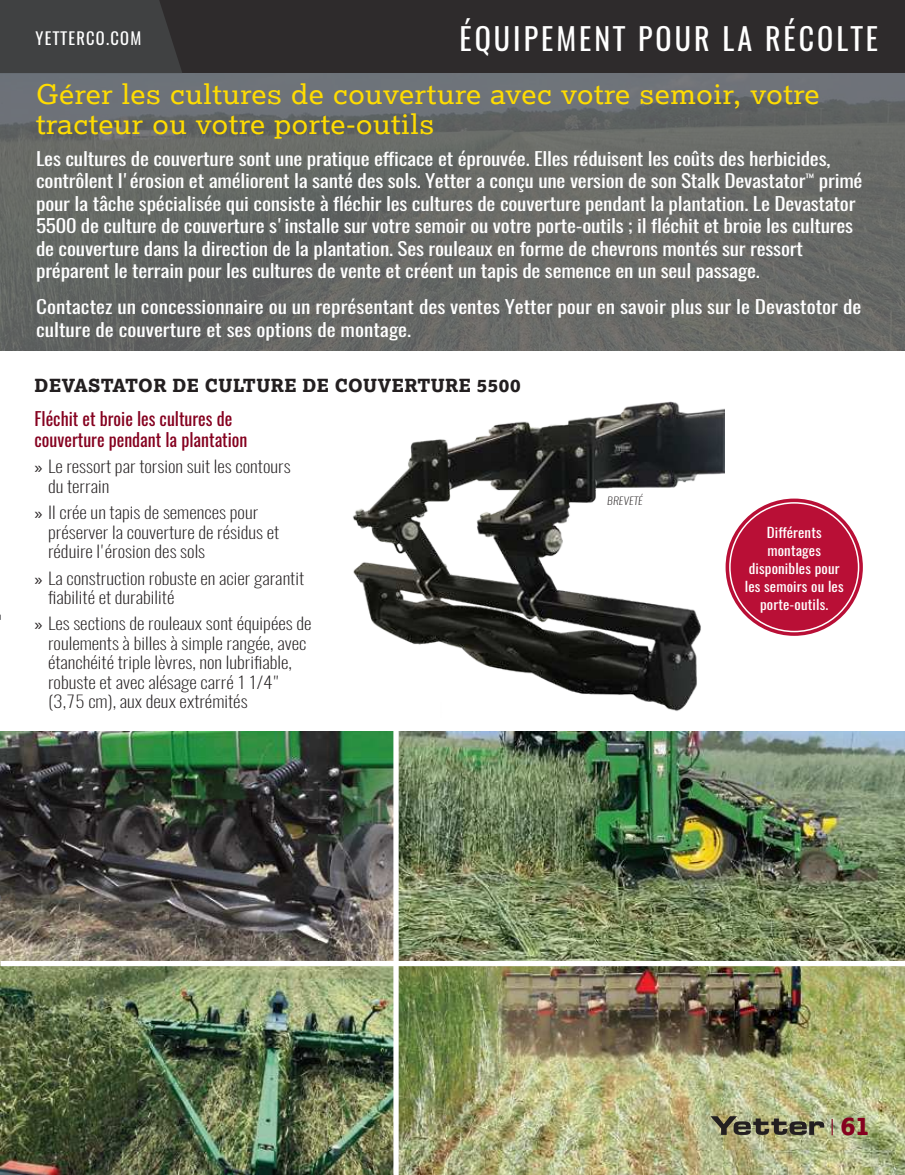
<style>
.page{position:relative;width:905px;height:1175px;background:#fff}
.page>*{position:absolute;margin:0;border:0;box-sizing:border-box;transform-origin:0 0}
.t1{font:30px "Oswald";letter-spacing:.1em;color:#fff}
._2020_Main_Page_text{font:27px/30px "Lexia";letter-spacing:.02em;color:#ffdc01;scale:1.1 1}
.t2{font:800 25.5px "Lexia";color:#85011f}
._2020_main_page_body{font:18px/22.5px "Oswald";letter-spacing:-.01em;color:#fff;scale:1.18 1}
._2020_product_taglin{font:18px/21.6px "Oswald";color:#85011f}
._2020_product_name_h{font:800 18px "Lexia";letter-spacing:.025em;color:#231f20}
.t3{font:200 16.5px/19.5px "Oswald";color:#231f20;scale:1.18 1}
.t4{font:16.5px "Oswald";letter-spacing:.075em;color:#fff}
._2018_caption_-_phot{font:13.5px/18px "Oswald";letter-spacing:.01em;color:#fff;text-align:center;scale:1.11 1}
._2018_patented{font:italic 200 10.35px "Oswald";letter-spacing:.01em;color:#231f20;scale:1.1 1}
.s1{font-family:"Myriad Pro";font-weight:400}
.s2{font-weight:300;font-size:21px}
</style>
<div class="page">
<img style="left:0;top:966px;width:393px;height:208px">
<svg style="left:0;top:73px;width:904px;height:277px;background:#676968"></svg>
<img style="left:0;top:731px;width:904px;height:230px">
<img style="left:398px;top:966px;width:506px;height:208px">
<img style="left:0;top:617px;width:1px;height:281px">
<img style="left:353px;top:402px;width:371px;height:309px">
<svg style="left:725px;top:498px;width:137px;height:138px;background:#ca4c69"></svg>
<div style="left:729px;top:503px;width:129px;height:128px;background:#b90f36;border-radius:50%"></div>
<div style="left:393px;top:727px;width:5px;height:447px;background:#fff"></div>
<div style="left:0;top:0;width:904px;height:73px;background:#2e2b2c"></div>
<div style="left:0;top:0;width:182px;height:73px;background:#404142"></div>
<svg style="left:710px;top:1116px;width:114px;height:18px;background:#77765a"></svg>
<p class="t4" style="left:36px;top:27px;width:107px">YETTERCO.COM</p>
<h1 class="t1" style="left:459px;top:18px;width:420px">ÉQUIPEMENT POUR LA RÉCOLTE</h1>
<p class="_2020_Main_Page_text" style="left:36px;top:79px;width:713px">Gérer les cultures de couverture avec votre semoir, votre tracteur ou votre porte-outils</p>
<p class="_2020_main_page_body" style="left:36px;top:147px;width:702px">Les cultures de couverture sont une pratique efficace et éprouvée. Elles réduisent les coûts des herbicides, contrôlent l'érosion et améliorent la santé des sols. Yetter a conçu une version de son Stalk Devastator<sup>™</sup> primé pour la tâche spécialisée qui consiste à fléchir les cultures de couverture pendant la plantation. Le Devastator 5500 de culture de couverture s'installe sur votre semoir ou votre porte-outils ; il fléchit et broie les cultures de couverture dans la direction de la plantation. Ses rouleaux en forme de chevrons montés sur ressort préparent le terrain pour les cultures de vente et créent un tapis de semence en un seul passage.</p>
<p class="_2020_main_page_body" style="left:36px;top:296px;width:700px">Contactez un concessionnaire ou un représentant des ventes Yetter pour en savoir plus sur le Devastotor de culture de couverture et ses options de montage.</p>
<p class="_2020_product_name_h" style="left:35px;top:374px;width:487px">DEVASTATOR DE CULTURE DE COUVERTURE 5500</p>
<p class="_2020_product_taglin" style="left:35px;top:407px;width:214px">Fléchit et broie les cultures de couverture pendant la plantation</p>
<p class="t3" style="left:48px;top:457px;width:207px;text-indent:-14px"><span class="s1">»</span> Le ressort par torsion suit les contours du terrain</p>
<p class="t3" style="left:48px;top:503px;width:197px;text-indent:-14px"><span class="s1">»</span> Il crée un tapis de semences pour préserver la couverture de résidus et réduire l'érosion des sols</p>
<p class="t3" style="left:48px;top:568px;width:218px;text-indent:-14px"><span class="s1">»</span> La construction robuste en acier garantit fiabilité et durabilité</p>
<p class="t3" style="left:48px;top:614px;width:225px;text-indent:-14px"><span class="s1">»</span> Les sections de rouleaux sont équipées de roulements à billes à simple rangée, avec étanchéité triple lèvres, non lubrifiable, robuste et avec alésage carré 1 1/4" (3,75 cm), aux deux extrémités</p>
<p class="_2018_patented" style="left:607px;top:493px;width:34px">BREVETÉ</p>
<p class="_2018_caption_-_phot" style="left:744px;top:523px;width:90px">Différents montages disponibles pour les semoirs ou les porte-outils.</p>
<h3 class="t2" style="left:829px;top:1109px;width:42px"><span class="s2">|</span> 61</h3>
</div>
